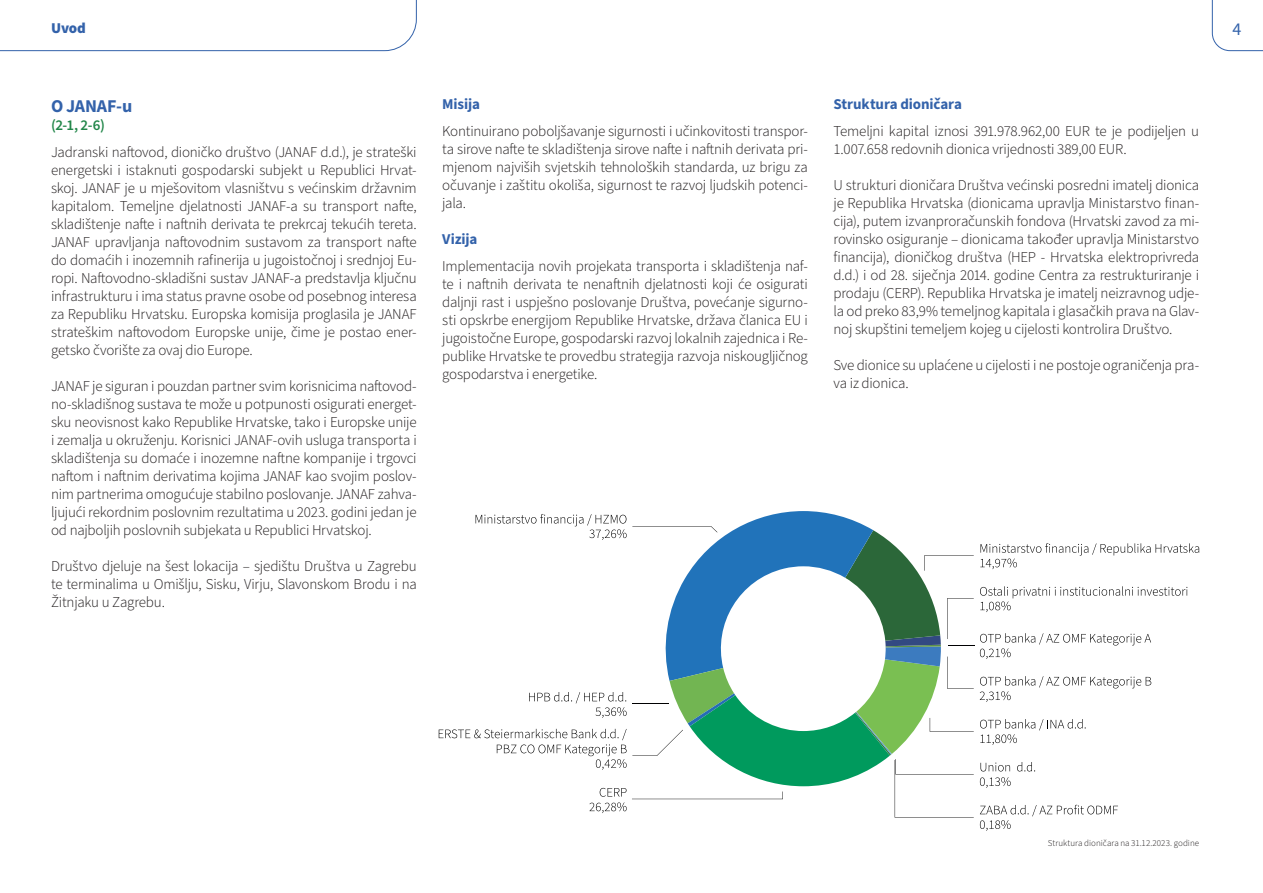
<style>
.page{position:relative;width:1263px;height:893px;background:#fff}
.page>*{position:absolute;margin:0;border:0;box-sizing:border-box;transform-origin:0 0}
.t1{font:700 18px "Source Sans 3";letter-spacing:-.01em;color:#3362aa}
.t2{font:18px "Source Sans 3";color:#3362aa}
.t3{font:300 15px/18px "Source Sans 3";letter-spacing:-.015em;color:#231f20;text-align:justify}
.t4{font:700 15px "Source Sans 3";letter-spacing:-.01em;color:#3362aa}
.t5{font:600 15px "Source Sans 3";color:#218649}
.t6{font:900 15px "Source Sans 3";color:#3362aa}
.t7{font:300 9px "Source Sans 3";letter-spacing:.005em;color:#231f20}
</style>
<div class="page">
<svg style="left:980px;top:805px;width:138px;height:26px"></svg>
<svg style="left:980px;top:763px;width:30px;height:8px"></svg>
<svg style="left:1017px;top:762px;width:18px;height:9px"></svg>
<svg style="left:980px;top:777px;width:31px;height:11px"></svg>
<svg style="left:980px;top:719px;width:106px;height:26px"></svg>
<svg style="left:980px;top:676px;width:171px;height:26px"></svg>
<svg style="left:980px;top:633px;width:171px;height:26px"></svg>
<svg style="left:980px;top:586px;width:207px;height:26px"></svg>
<svg style="left:980px;top:543px;width:219px;height:26px"></svg>
<svg style="left:439px;top:511px;width:535px;height:307px"></svg>
<svg style="left:1211px;top:0;width:52px;height:51px"></svg>
<svg style="left:0;top:0;width:417px;height:51px"></svg>
<p class="t6" style="left:51px;top:18px;width:36px">Uvod</p>
<p class="t2" style="left:1232px;top:17px;width:10px">4</p>
<p class="t1" style="left:51px;top:94px;width:83px">O JANAF-u</p>
<p class="t5" style="left:51px;top:115px;width:56px">(2-1, 2-6)</p>
<p class="t3" style="left:51px;top:143px;width:367px">Jadranski naftovod, dioničko društvo (JANAF d.d.), je strateški energetski i istaknuti gospodarski subjekt u Republici Hrvat&shy;skoj. JANAF je u mješovitom vlasništvu s većinskim državnim kapitalom. Temeljne djelatnosti JANAF-a su transport nafte, skladištenje nafte i naftnih derivata te prekrcaj tekućih tereta.<br>JANAF upravljanja naftovodnim sustavom za transport nafte do domaćih i inozemnih rafinerija u jugoistočnoj i srednjoj Eu&shy;ropi. Naftovodno-skladišni sustav JANAF-a predstavlja ključnu infrastrukturu i ima status pravne osobe od posebnog interesa za Republiku Hrvatsku. Europska komisija proglasila je JANAF strateškim naftovodom Europske unije, čime je postao ener&shy;getsko čvorište za ovaj dio Europe.</p>
<p class="t3" style="left:51px;top:377px;width:367px">JANAF je siguran i pouzdan partner svim korisnicima naftovod&shy;no-skladišnog sustava te može u potpunosti osigurati energet&shy;sku neovisnost kako Republike Hrvatske, tako i Europske unije i zemalja u okruženju. Korisnici JANAF-ovih usluga transporta i skladištenja su domaće i inozemne naftne kompanije i trgovci naftom i naftnim derivatima kojima JANAF kao svojim poslov&shy;nim partnerima omogućuje stabilno poslovanje. JANAF zahva&shy;ljujući rekordnim poslovnim rezultatima u 2023. godini jedan je od najboljih poslovnih subjekata u Republici Hrvatskoj.</p>
<p class="t3" style="left:51px;top:557px;width:367px">Društvo djeluje na šest lokacija – sjedištu Društva u Zagrebu te terminalima u Omišlju, Sisku, Virju, Slavonskom Brodu i na Žitnjaku u Zagrebu.</p>
<p class="t4" style="left:442px;top:94px;width:39px">Misija</p>
<p class="t3" style="left:442px;top:122px;width:367px">Kontinuirano poboljšavanje sigurnosti i učinkovitosti transpor&shy;ta sirove nafte te skladištenja sirove nafte i naftnih derivata pri&shy;mjenom najviših svjetskih tehnoloških standarda, uz brigu za očuvanje i zaštitu okoliša, sigurnost te razvoj ljudskih potenci&shy;jala.</p>
<p class="t4" style="left:442px;top:229px;width:37px">Vizija</p>
<p class="t3" style="left:442px;top:257px;width:367px">Implementacija novih projekata transporta i skladištenja naf&shy;te i naftnih derivata te nenaftnih djelatnosti koji će osigurati daljnji rast i uspješno poslovanje Društva, povećanje sigurno&shy;sti opskrbe energijom Republike Hrvatske, država članica EU i jugoistočne Europe, gospodarski razvoj lokalnih zajednica i Re&shy;publike Hrvatske te provedbu strategija razvoja niskougljičnog gospodarstva i energetike.</p>
<p class="t4" style="left:833px;top:94px;width:130px">Struktura dioničara</p>
<p class="t3" style="left:833px;top:122px;width:367px">Temeljni kapital iznosi 391.978.962,00 EUR te je podijeljen u<br>1.007.658 redovnih dionica vrijednosti 389,00 EUR.</p>
<p class="t3" style="left:833px;top:176px;width:367px">U strukturi dioničara Društva većinski posredni imatelj dionica je Republika Hrvatska (dionicama upravlja Ministarstvo finan&shy;cija), putem izvanproračunskih fondova (Hrvatski zavod za mi&shy;rovinsko osiguranje – dionicama također upravlja Ministarstvo financija), dioničkog društva (HEP - Hrvatska elektroprivreda d.d.) i od 28. siječnja 2014. godine Centra za restrukturiranje i prodaju (CERP). Republika Hrvatska je imatelj neizravnog udje&shy;la od preko 83,9% temeljnog kapitala i glasačkih prava na Glav&shy;noj skupštini temeljem kojeg u cijelosti kontrolira Društvo.</p>
<p class="t3" style="left:833px;top:356px;width:367px">Sve dionice su uplaćene u cijelosti i ne postoje ograničenja pra&shy;va iz dionica.</p>
<p class="t7" style="left:1048px;top:838px;width:153px">Struktura dioničara na 31.12.2023. godine</p>
</div>
